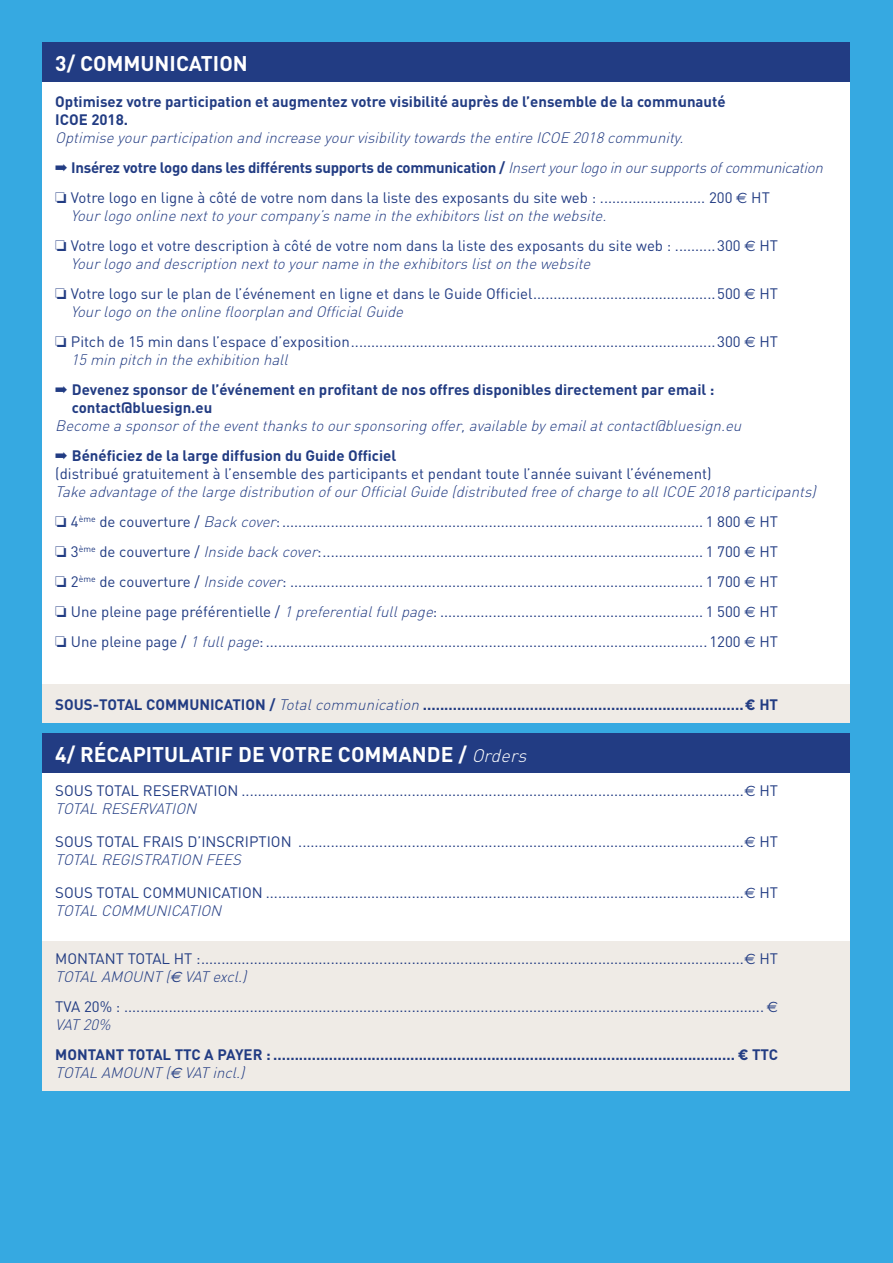
<style>
.page{position:relative;width:893px;height:1263px;background:#36a9e1}
.page>*{position:absolute;margin:0;border:0;box-sizing:border-box;transform-origin:0 0}
.t1{font:700 21px "DIN";color:#fff}
.t2{font:15px/30px "DIN";color:#223c83}
.t3{font:700 15px/18px "DIN";color:#223c83}
.t4{font:italic 300 15px/30px "DIN";color:#223c83}
.s1{font-weight:700;font-style:normal}
.s2{font-weight:400;font-style:normal}
.s3{font-family:"Euro Sans";font-weight:400;font-style:normal}
.s4{font-weight:300;font-style:italic}
.s5{font-family:"Euro Sans"}
.s6{font-family:"Gotham"}
.s7{font-weight:300;font-style:italic;font-size:18px}
.s8{font-family:"Euro Sans";font-style:italic}
.s9{font-family:"Euro Sans";font-weight:400;font-style:italic}
</style>
<div class="page">
<div style="left:43px;top:82px;width:807px;height:617px;background:#fff"></div>
<div style="left:43px;top:43px;width:807px;height:39px;background:#223c83"></div>
<div style="left:43px;top:684px;width:807px;height:38px;background:#efebe6"></div>
<div style="left:43px;top:771px;width:807px;height:240px;background:#fff"></div>
<div style="left:43px;top:733px;width:807px;height:40px;background:#223c83"></div>
<div style="left:43px;top:941px;width:807px;height:150px;background:#efebe6"></div>
<h1 class="t1" style="left:55px;top:50px;width:194px">3/ COMMUNICATION</h1>
<p class="t3" style="left:55px;top:92px;width:672px">Optimisez votre participation et augmentez votre visibilité auprès de l’ensemble de la communauté<br>ICOE 2018.</p>
<p class="t4" style="left:55px;top:123px;width:773px">Optimise yourparticipation and increase yourvisibilitytowardsthe entire ICOE 2018community.<br>➡ <span class="s1">Insérez votre logo dans les différents supports de communication /</span> Insertyourlogoinoursupportsofcommunication ❏ <span class="s2">Votre logo en ligne à côté de votre nom dans la liste des exposants du site web : .......................... 200</span> <span class="s3">€</span> <span class="s2">HT</span></p>
<p class="t2" style="left:55px;top:200px;width:724px;text-indent:16px"><span class="s4">Yourlogo online nextto yourcompany’sname in the exhibitorsliston the website.<br></span>❏ Votre logo et votre description à côté de votre nom dans la liste des exposants du site web : ..........300 <span class="s5">€</span> HT</p>
<p class="t2" style="left:55px;top:248px;width:724px;text-indent:16px"><span class="s4">Yourlogo and description nextto yourname in the exhibitorsliston the website<br></span>❏ Votre logo sur le plan de l’événement en ligne et dans le Guide Officiel.............................................500 <span class="s5">€</span> HT</p>
<p class="t2" style="left:55px;top:296px;width:724px;text-indent:16px"><span class="s4">Yourlogo on the online floorplan and OfficialGuide<br></span>❏ Pitch de 15 min dans l’espace d’exposition..........................................................................................300 <span class="s5">€</span> HT</p>
<p class="t3" style="left:55px;top:344px;width:661px;line-height:30px;text-indent:16px"><span class="s4">15min pitch in the exhibition hall<br></span>➡ Devenez sponsor de l’événement en profitant de nos offres disponibles directement par email :</p>
<p class="t3" style="left:72px;top:398px;width:142px">contact@bluesign.eu</p>
<p class="t4" style="left:55px;top:411px;width:692px">Become a sponsorofthe eventthanksto oursponsoring offer,available byemailatcontact@bluesign.eu ➡ <span class="s1">Bénéficiez de la large diffusion du Guide Officiel</span></p>
<p class="t2" style="left:55px;top:458px;width:658px">(distribué gratuitement à l’ensemble des participants et pendant toute l’année suivant l’événement)</p>
<p class="t2" style="left:55px;top:476px;width:766px"><span class="s4">Take advantage ofthe large distribution ofourOfficialGuide (distributed free ofcharge to allICOE 2018participants) </span>❏ 4<sup>ème</sup> de couverture / <span class="s4">Back cover</span>:........................................................................................................ 1 800 <span class="s5">€</span> HT<br>❏ 3<sup>ème</sup> de couverture / <span class="s4">Inside back cover</span>:.............................................................................................. 1 700 <span class="s5">€</span> HT<br>❏ 2<sup>ème</sup> de couverture / <span class="s4">Inside cover</span>: ...................................................................................................... 1 700 <span class="s5">€</span> HT<br>❏ Une pleine page préférentielle / <span class="s4">1preferentialfullpage</span>: ................................................................. 1 500 <span class="s5">€</span> HT<br>❏ Une pleine page / <span class="s4">1fullpage</span>: ............................................................................................................. 1200 <span class="s5">€</span> HT</p>
<p class="t3" style="left:55px;top:694px;width:724px">SOUS-TOTAL COMMUNICATION / <span class="s4">Totalcommunication</span>...........................................................................<span class="s6">¤</span> HT</p>
<h1 class="t1" style="left:55px;top:741px;width:477px">4/ RÉCAPITULATIF DE VOTRE COMMANDE / <span class="s7">Orders</span></h1>
<p class="t2" style="left:55px;top:781px;width:724px;line-height:18px">SOUS TOTAL RESERVATION ............................................................................................................................<span class="s5">€</span> HT<br><span class="s4">TOTAL RESERVATION</span></p>
<p class="t2" style="left:55px;top:832px;width:724px;line-height:18px">SOUS TOTAL FRAIS D’INSCRIPTION ..............................................................................................................<span class="s5">€</span> HT<br><span class="s4">TOTAL REGISTRATION FEES</span></p>
<p class="t2" style="left:55px;top:883px;width:724px;line-height:18px">SOUS TOTAL COMMUNICATION ......................................................................................................................<span class="s5">€</span> HT<br><span class="s4">TOTAL COMMUNICATION</span></p>
<p class="t2" style="left:55px;top:949px;width:724px;line-height:18px">MONTANT TOTAL HT :......................................................................................................................................<span class="s5">€</span> HT<br><span class="s4">TOTAL AMOUNT (</span><span class="s8">€</span> <span class="s4">VAT excl.)</span></p>
<p class="t2" style="left:55px;top:997px;width:724px;line-height:18px">TVA 20% : .............................................................................................................................................................. <span class="s5">€<br></span><span class="s4">VAT 20%</span></p>
<p class="t3" style="left:55px;top:1045px;width:724px">MONTANT TOTAL TTC A PAYER : ............................................................................................................ <span class="s6">¤</span> TTC<br><span class="s4">TOTAL AMOUNT (</span><span class="s9">€</span> <span class="s4">VAT incl.)</span></p>
</div>
